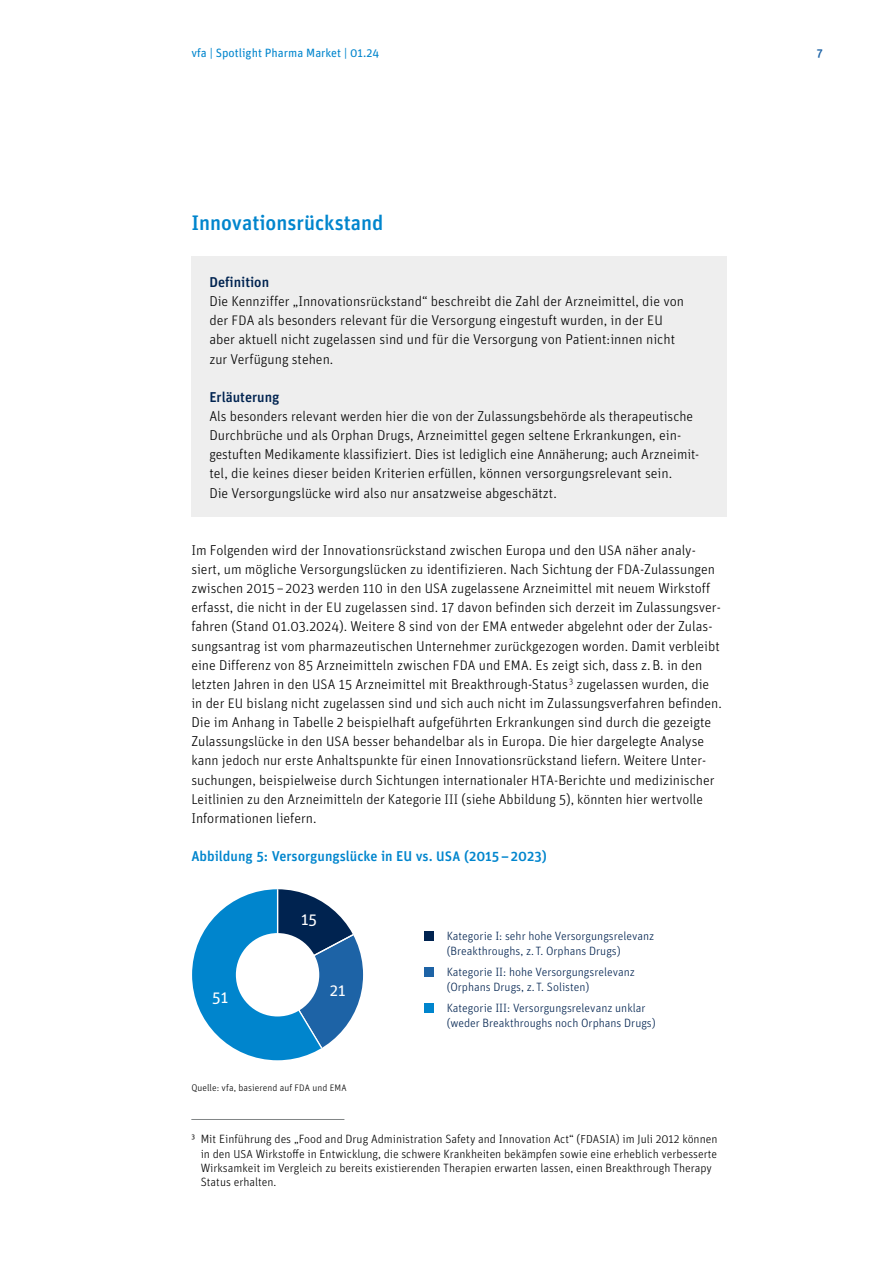
<style>
.page{position:relative;width:893px;height:1263px;background:#fff}
.page>*{position:absolute;margin:0;border:0;box-sizing:border-box;transform-origin:0 0}
.t1{font:500 21px "Unit Pro";color:#0085cd}
.t2{font:16.5px "Unit Pro";color:#fff}
.t3{font:300 14.25px/19.2px "Unit Pro";color:#000}
.t4{font:500 14.25px "Unit Pro";color:#0085cd}
.t5{font:500 14.25px "Unit Pro";color:#002350}
.t6{font:300 12px/14.4px "Unit Pro";color:#000}
.t7{font:300 12px/14.4px "Unit Pro";color:#002350}
.t8{font:12px "Unit Pro";color:#0085cd}
.t9{font:500 12px "Unit Pro";color:#1d63a6}
.t10{font:300 9.75px "Unit Pro";letter-spacing:.005em;color:#000}
.s1{font-size:13.8px}
.s2{font-size:9.3px}
.s3{font-size:11.55px}
</style>
<div class="page">
<svg style="left:192px;top:889px;width:171px;height:171px"></svg>
<div style="left:236px;top:933px;width:83px;height:83px;background:#fff;border-radius:50%"></div>
<div style="left:191px;top:256px;width:536px;height:261px;background:#eee"></div>
<hr style="left:191px;top:1119px;width:153px;height:1px;background:#818586">
<div style="left:424px;top:931px;width:10px;height:10px;background:#002350"></div>
<div style="left:424px;top:967px;width:10px;height:10px;background:#1d63a6"></div>
<div style="left:424px;top:1003px;width:10px;height:10px;background:#0085cd"></div>
<p class="t8" style="left:191px;top:46px;width:189px">vfa | Spotlight Pharma Market | 01.24</p>
<h1 class="t1" style="left:191px;top:209px;width:193px">Innovationsrückstand</h1>
<p class="t5" style="left:209px;top:273px;width:61px">Definition</p>
<p class="t3" style="left:209px;top:291px;width:476px">Die Kennziffer „Innovationsrückstand“ beschreibt die Zahl der Arzneimittel, die von der <span class="s1">FDA</span> als besonders relevant für die Versorgung eingestuft wurden, in der <span class="s1">EU </span>aber aktuell nicht zugelassen sind und für die Versorgung von Patient:innen nicht zur Verfügung stehen.</p>
<p class="t5" style="left:209px;top:388px;width:72px">Erläuterung</p>
<p class="t3" style="left:209px;top:406px;width:491px">Als besonders relevant werden hier die von der Zulassungsbehörde als therapeutische Durchbrüche und als Orphan Drugs, Arzneimittel gegen seltene Erkrankungen, ein&shy;gestuften Medikamente klassifiziert. Dies ist lediglich eine Annäherung; auch Arzneimit&shy;tel, die keines dieser beiden Kriterien erfüllen, können versorgungsrelevant sein.<br>Die Versorgungslücke wird also nur ansatzweise abgeschätzt.</p>
<p class="t3" style="left:191px;top:540px;width:532px">Im Folgenden wird der Innovationsrückstand zwischen Europa und den <span class="s1">USA</span> näher analy&shy;siert, um mögliche Versorgungslücken zu identifizieren. Nach Sichtung der <span class="s1">FDA</span>-Zulassungen zwischen 2015–2023 werden <span class="s1">110</span> in den <span class="s1">USA</span> zugelassene Arzneimittel mit neuem Wirkstoff erfasst, die nicht in der <span class="s1">EU</span> zugelassen sind. 17 davon befinden sich derzeit im Zulassungsver&shy;fahren (Stand 01.03.2024). Weitere 8 sind von der <span class="s1">EMA</span> entweder abgelehnt oder der Zulas&shy;sungsantrag ist vom pharmazeutischen Unternehmer zurückgezogen worden. Damit verbleibt eine Differenz von 85 Arzneimitteln zwischen <span class="s1">FDA</span> und <span class="s1">EMA</span>. Es zeigt sich, dass z.B. in den letzten Jahren in den <span class="s1">USA</span> 15 Arzneimittel mit Breakthrough-Status <sup>3</sup> zugelassen wurden, die in der <span class="s1">EU</span> bislang nicht zugelassen sind und sich auch nicht im Zulassungsverfahren befinden.<br>Die im Anhang in Tabelle 2 beispielhaft aufgeführten Erkrankungen sind durch die gezeigte Zulassungslücke in den <span class="s1">USA</span> besser behandelbar als in Europa. Die hier dargelegte Analyse kann jedoch nur erste Anhaltspunkte für einen Innovationsrückstand liefern. Weitere Unter&shy;suchungen, beispielweise durch Sichtungen internationaler <span class="s1">HTA</span>-Berichte und medizinischer Leitlinien zu den Arzneimitteln der Kategorie <span class="s1">III</span> (siehe Abbildung 5), könnten hier wertvolle Informationen liefern.</p>
<p class="t4" style="left:191px;top:847px;width:357px">Abbildung 5: Versorgungslücke in EU vs. <span class="s1">USA</span> (2015–2023)</p>
<p class="t2" style="left:212px;top:987px;width:18px">51</p>
<p class="t2" style="left:301px;top:909px;width:18px">15</p>
<p class="t2" style="left:330px;top:980px;width:17px">21</p>
<p class="t10" style="left:191px;top:1082px;width:157px">Quelle: vfa, basierend auf <span class="s2">FDA</span> und <span class="s2">EMA</span></p>
<p class="t7" style="left:447px;top:929px;width:209px">Kategorie I: sehr hohe Versorgungsrelevanz (Breakthroughs, z. T. Orphans Drugs)</p>
<p class="t7" style="left:447px;top:965px;width:190px">Kategorie II: hohe Versorgungsrelevanz (Orphans Drugs, z. T. Solisten)</p>
<p class="t7" style="left:447px;top:1001px;width:211px">Kategorie III: Versorgungsrelevanz unklar (weder Breakthroughs noch Orphans Drugs)</p>
<p class="t6" style="left:201px;top:1132px;width:518px;text-indent:-9px"><sup>3</sup> Mit Einführung des „Food and Drug Administration Safety and Innovation Act“ (<span class="s3">FDASIA</span>) im Juli 2012 können in den <span class="s3">USA</span> Wirkstoffe in Entwicklung, die schwere Krankheiten bekämpfen sowie eine erheblich verbesserte Wirksamkeit im Vergleich zu bereits existierenden Therapien erwarten lassen, einen Breakthrough Therapy Status erhalten.</p>
<p class="t9" style="left:817px;top:46px;width:8px">7</p>
</div>
